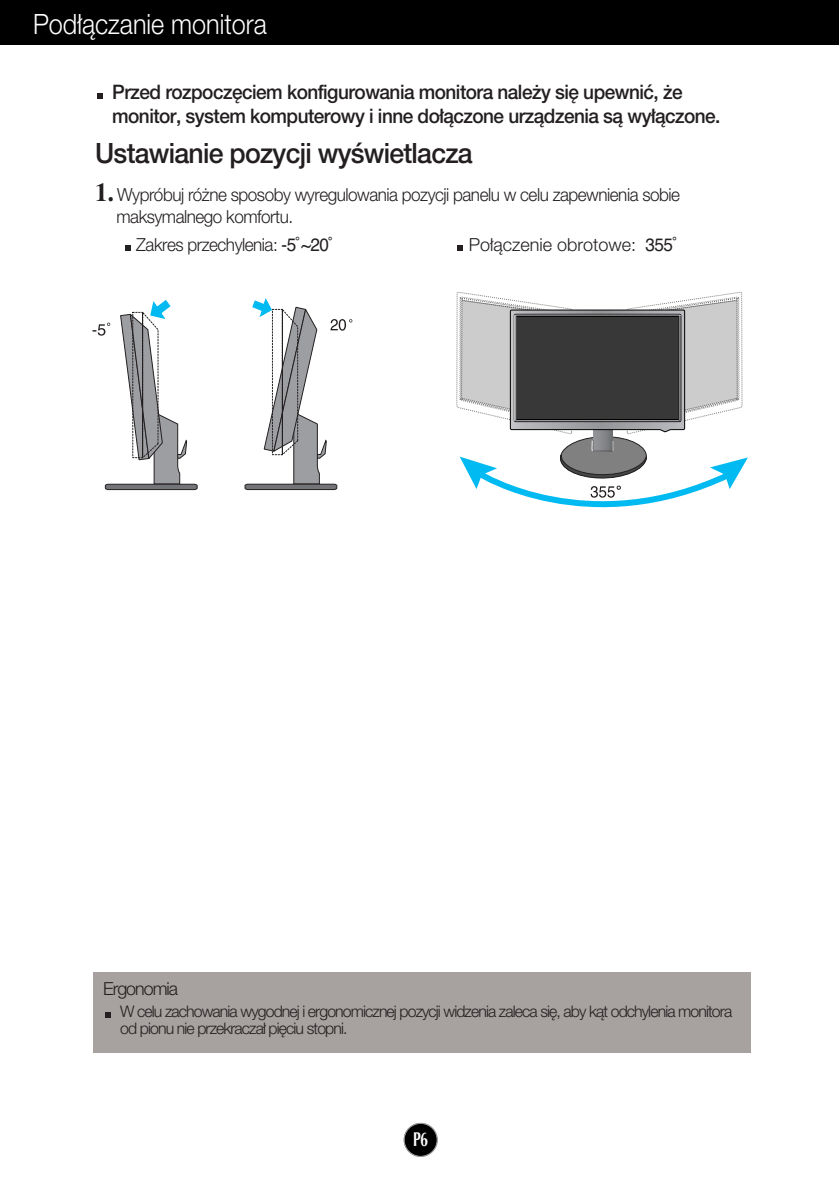
<style>
.page{position:relative;width:839px;height:1189px;background:#fff}
.page>*{position:absolute;margin:0;border:0;box-sizing:border-box;transform-origin:0 0}
.t1{font:500 28px "Helvetica Neue CE";letter-spacing:-.03em;color:#231f20;scale:.95 1}
.t2{font:300 28px "Helvetica Neue CE";color:#fff;scale:.9 1}
.t3{font:500 20px/24px "Helvetica Neue CE";letter-spacing:-.03em;color:#231f20;scale:.95 1}
.t4{font:700 20px "Optima";color:#fff;scale:.7 1}
.t5{font:300 18px/22px "Helvetica Neue CE";letter-spacing:-.03em;color:#231f20;scale:.95 1}
.t6{font:300 18px "Helvetica Neue CE";color:#231f20}
.t7{font:300 18px "Helvetica Neue CE";letter-spacing:-.055em;color:#231f20}
.t8{font:300 16px/16.8px "Helvetica Neue CE";letter-spacing:-.055em;color:#231f20}
.s1{font-family:"Times";font-weight:700;font-size:26px}
.s2{font-family:"Helvetica";font-weight:400}
</style>
<div class="page">
<svg style="left:404px;top:1123px;width:33px;height:33px"></svg>
<div style="left:404px;top:1124px;width:32px;height:32px;background:#000;border-radius:50%"></div>
<div style="left:403px;top:1123px;width:34px;height:34px;border:2px solid #939598;border-radius:50%"></div>
<div style="left:0;top:0;width:839px;height:45px;background:#000"></div>
<svg style="left:125px;top:245px;width:5px;height:6px"></svg>
<svg style="left:97px;top:93px;width:6px;height:6px"></svg>
<div style="left:93px;top:972px;width:658px;height:81px;background:#a7a2a0"></div>
<svg style="left:105px;top:1012px;width:6px;height:5px"></svg>
<svg style="left:92px;top:300px;width:106px;height:190px"></svg>
<svg style="left:244px;top:298px;width:108px;height:192px"></svg>
<svg style="left:456px;top:245px;width:292px;height:263px"></svg>
<h1 class="t2" style="left:33px;top:14px;width:261px">Pod∏àczanie monitora</h1>
<p class="t3" style="left:112px;top:82px;width:642px">Przed rozpocz´ciem konfigurowania monitora nale˝y si´ upewniç, ˝e monitor, system komputerowy i inne do∏àczone urzàdzenia sà wy∏àczone.</p>
<h1 class="t1" style="left:95px;top:143px;width:399px">Ustawianie pozycji wyÊwietlacza</h1>
<p class="t5" style="left:116px;top:185px;width:594px;text-indent:-21px"><span class="s1">1.</span> Wypróbuj ró˝ne sposoby wyregulowania pozycji panelu w celu zapewnienia sobie maksymalnego komfortu.</p>
<p class="t5" style="left:136px;top:235px;width:210px">Zakres przechylenia: <span class="s2">-5˚~20˚</span></p>
<p class="t6" style="left:469px;top:238px;width:211px">Po∏àczenie obrotowe: <span class="s2">355˚</span></p>
<p class="t7" style="left:103px;top:982px;width:76px">Ergonomia</p>
<p class="t8" style="left:120px;top:1004px;width:613px">W celu zachowania wygodnej i ergonomicznej pozycji widzenia zaleca si´, aby kàt odchylenia monitora od pionu nie przekracza∏ pi´ciu stopni.</p>
<p class="t4" style="left:413px;top:1131px;width:23px">P6</p>
</div>
